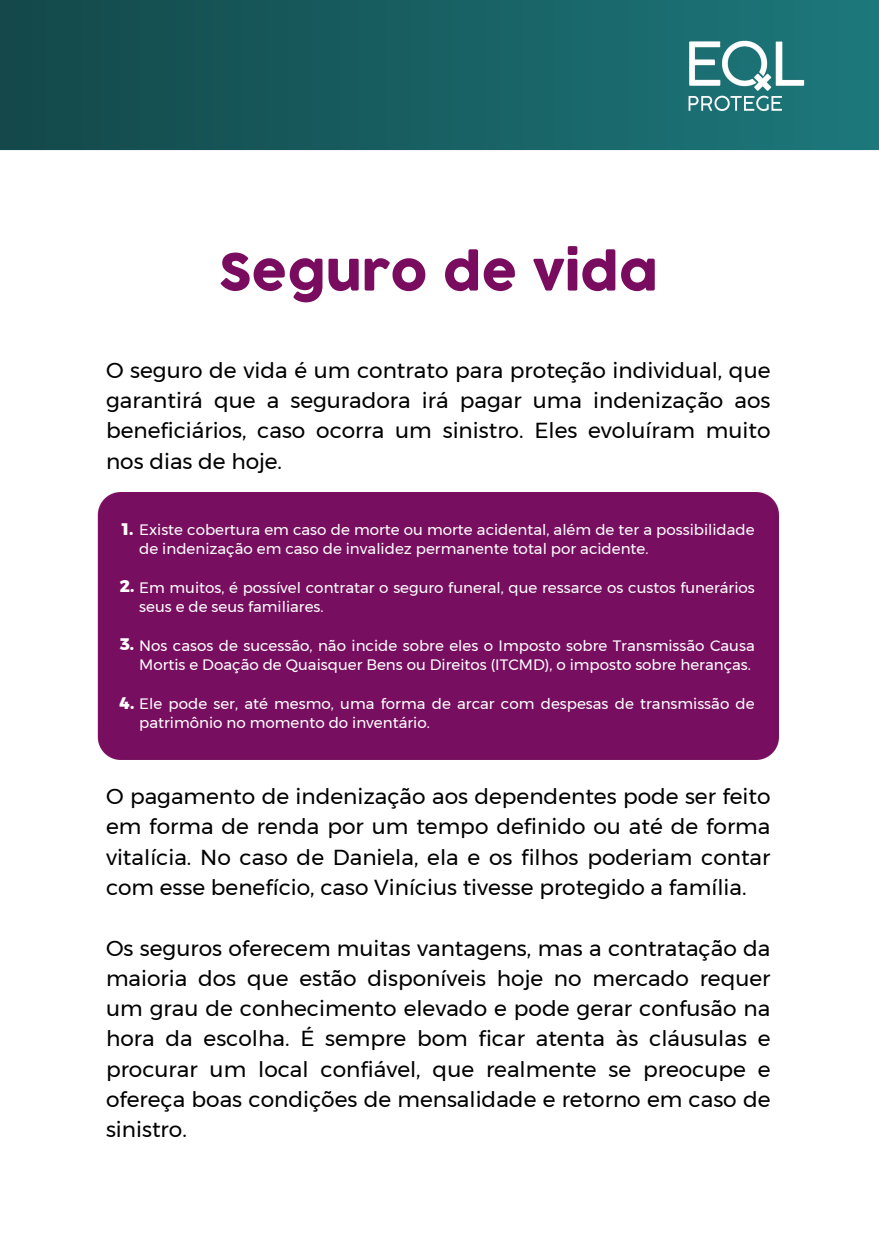
<style>
.page{position:relative;width:879px;height:1243px;background:#fff}
.page>*{position:absolute;margin:0;border:0;box-sizing:border-box;transform-origin:0 0}
.t1{font:50.04px "Cocogoose";color:#790c5f}
.t2{font:21.64px/30.3px "Montserrat";color:#000;text-align:justify}
.t3{font:800 16.72px "Montserrat";color:#fff}
.t4{font:15.08px/19.4px "Montserrat";color:#fff}
.s1{font-weight:800;font-size:16.72px}
</style>
<div class="page">
<svg style="left:0;top:0;width:879px;height:150px;background:#175e61"></svg>
<img style="left:681px;top:34px;width:127px;height:87px">
<div style="left:97px;top:492px;width:682px;height:268px;background:#780e5f"></div>
<h1 class="t1" style="left:219px;top:240px;width:440px">Seguro de vida</h1>
<p class="t2" style="left:106px;top:355px;width:666px">O seguro de vida é um contrato para proteção individual, que garantirá que a seguradora irá pagar uma indenização aos beneficiários, caso ocorra um sinistro. Eles evoluíram muito nos dias de hoje.</p>
<p class="t4" style="left:122px;top:519px;width:634px"><span class="s1">1.</span> Existe cobertura em caso de morte ou morte acidental, além de ter a possibilidade</p>
<p class="t4" style="left:139px;top:539px;width:511px">de indenização em caso de invalidez permanente total por acidente.</p>
<p class="t4" style="left:120px;top:578px;width:636px"><span class="s1">2.</span> Em muitos, é possível contratar o seguro funeral, que ressarce os custos funerários</p>
<p class="t4" style="left:139px;top:597px;width:186px">seus e de seus familiares.</p>
<p class="t4" style="left:139px;top:636px;width:617px">Nos casos de sucessão, não incide sobre eles o Imposto sobre Transmissão Causa<br>Mortis e Doação de Quaisquer Bens ou Direitos (ITCMD), o imposto sobre heranças.</p>
<p class="t3" style="left:120px;top:634px;width:16px">3.</p>
<p class="t4" style="left:120px;top:694px;width:636px"><span class="s1">4.</span> Ele pode ser, até mesmo, uma forma de arcar com despesas de transmissão de</p>
<p class="t4" style="left:139px;top:713px;width:292px">patrimônio no momento do inventário.</p>
<p class="t2" style="left:106px;top:781px;width:666px">O pagamento de indenização aos dependentes pode ser feito em forma de renda por um tempo definido ou até de forma vitalícia. No caso de Daniela, ela e os filhos poderiam contar com esse benefício, caso Vinícius tivesse protegido a família.</p>
<p class="t2" style="left:106px;top:932px;width:666px">Os seguros oferecem muitas vantagens, mas a contratação da maioria dos que estão disponíveis hoje no mercado requer um grau de conhecimento elevado e pode gerar confusão na hora da escolha. É sempre bom ficar atenta às cláusulas e procurar um local confiável, que realmente se preocupe e ofereça boas condições de mensalidade e retorno em caso de sinistro.</p>
</div>
